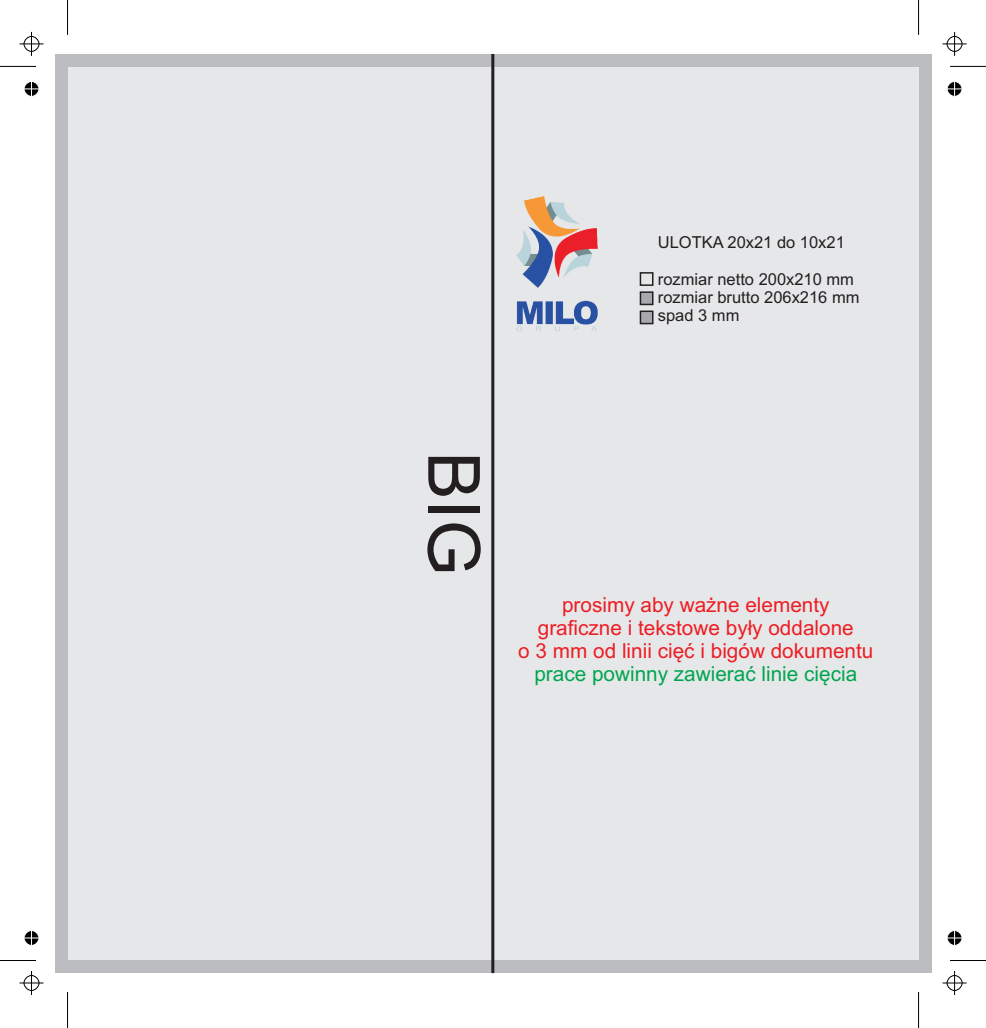
<style>
.page{position:relative;width:986px;height:1028px;background:#fff}
.page>*{position:absolute;margin:0;border:0;box-sizing:border-box;transform-origin:0 0}
.t1{font:72px "Arial";color:#231f20}
.t2{font:20.7px/23.1px "Arial";color:#ee1d23;text-align:center}
.t3{font:20.7px "Arial";color:#00a54f}
.t4{font:16.5px/18.5px "Arial";color:#231f20}
</style>
<div class="page">
<div style="left:55px;top:55px;width:876px;height:918px;background:#bcbdc0"></div>
<div style="left:68px;top:68px;width:850px;height:892px;background:#e6e7e9"></div>
<img style="left:516px;top:196px;width:82px;height:135px">
<div style="left:639px;top:272px;width:14px;height:14px;border:1px solid #231f20"></div>
<svg style="left:639px;top:291px;width:15px;height:34px"></svg>
<hr style="left:491px;top:54px;width:3px;height:919px;background:#231f20">
<hr style="left:0;top:960px;width:36px;height:1px;background:#000">
<hr style="left:67px;top:992px;width:1px;height:36px;background:#000">
<hr style="left:0;top:66px;width:36px;height:1px;background:#000">
<hr style="left:67px;top:0;width:1px;height:35px;background:#000">
<hr style="left:950px;top:66px;width:35px;height:1px;background:#000">
<hr style="left:918px;top:0;width:1px;height:35px;background:#000">
<hr style="left:950px;top:960px;width:35px;height:1px;background:#000">
<hr style="left:918px;top:992px;width:1px;height:36px;background:#000">
<svg style="left:20px;top:971px;width:24px;height:24px"></svg>
<svg style="left:20px;top:32px;width:24px;height:24px"></svg>
<svg style="left:942px;top:32px;width:24px;height:24px"></svg>
<svg style="left:942px;top:971px;width:24px;height:24px"></svg>
<svg style="left:24px;top:930px;width:15px;height:16px"></svg>
<svg style="left:24px;top:81px;width:15px;height:16px"></svg>
<svg style="left:947px;top:81px;width:15px;height:16px"></svg>
<svg style="left:947px;top:930px;width:15px;height:16px"></svg>
<p class="t4" style="left:657px;top:234px;width:188px">ULOTKA 20x21 do 10x21</p>
<p class="t4" style="left:657px;top:271px;width:203px">rozmiar netto 200x210 mm rozmiar brutto 206x216 mm spad 3 mm</p>
<h1 class="t1" style="left:480px;top:452px;width:126px;rotate:90deg">BIG</h1>
<p class="t2" style="left:518px;top:595px;width:356px">prosimy aby wa¿ne elementy graficzne i tekstowe by³y oddalone<br>o 3 mm od linii ciêæ i bigów dokumentu</p>
<p class="t3" style="left:534px;top:666px;width:324px">prace powinny zawieraæ linie ciêcia</p>
</div>
